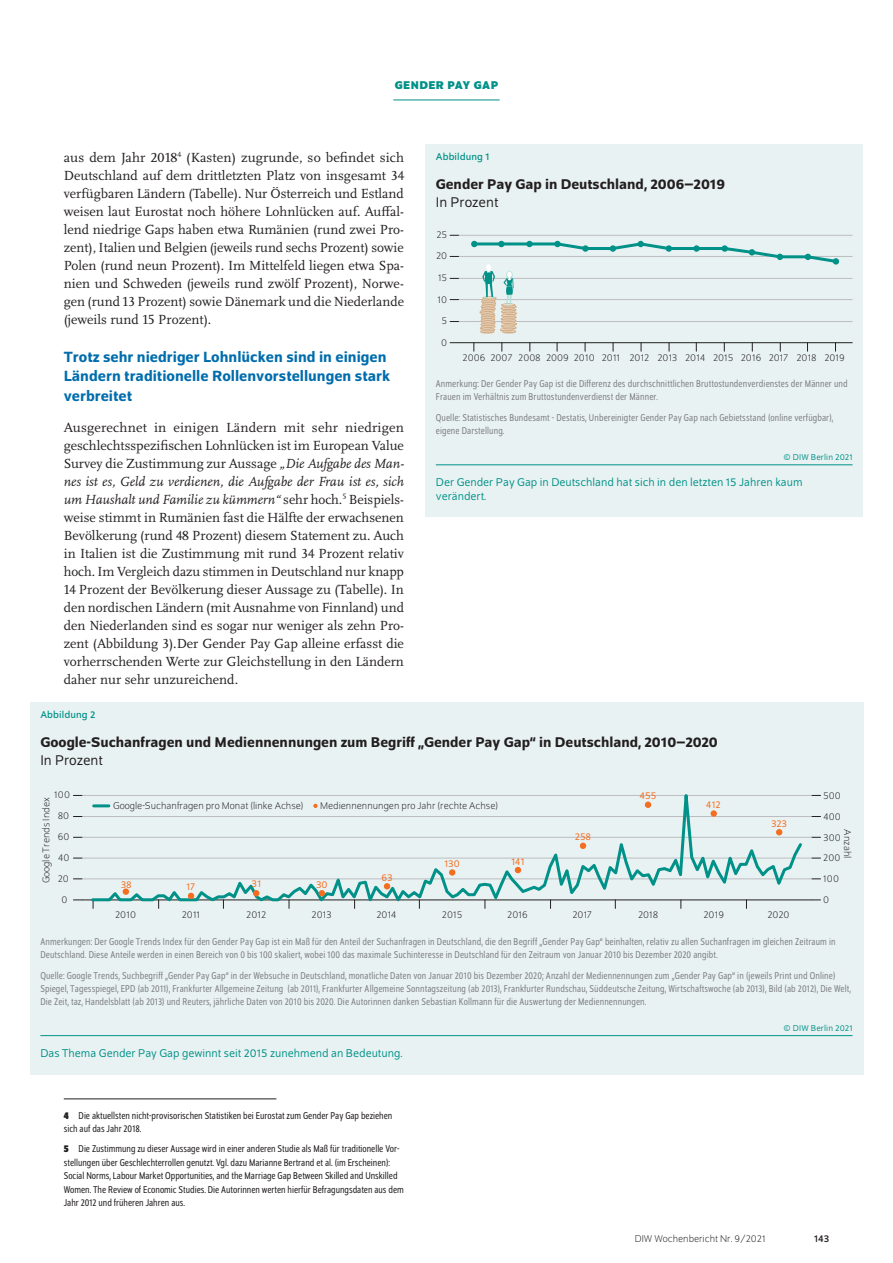
<style>
.page{position:relative;width:893px;height:1263px;background:#fff}
.page>*{position:absolute;margin:0;border:0;box-sizing:border-box;transform-origin:0 0}
.t1{font:500 15.75px/19.5px "Schumpeter";color:#006dad}
.t2{font:500 15px "Schumpeter";color:#231f20}
.t3{font:15px "Schumpeter Blond";color:#231f20}
.t4{font:13.8px/18px "Scala Pro";color:#231f20;text-align:justify}
.t5{font:12px/13.5px "Schumpeter Blond";color:#009188}
.t6{font:700 12px "Schumpeter";color:#009188}
.t7{font:semi-condensed 10.5px/12.8px "Schumpeter Blond";letter-spacing:.01em;color:#808285}
.t8{font:semi-condensed 10.5px/13.5px "Schumpeter Blond";color:#231f20}
.t9{font:300 10.5px "Schumpeter";color:#231f20}
.t10{font:10.5px "Schumpeter Blond";color:#f36e21}
.t11{font:10.5px "Schumpeter";letter-spacing:.01em;color:#009188}
.t12{font:10.5px "Schumpeter";color:#231f20}
.t13{font:9px "Schumpeter Blond";letter-spacing:.01em;color:#009188}
.s1{font-style:italic}
.s2{font-family:"Schumpeter";font-weight:700}
</style>
<div class="page">
<hr style="left:393px;top:100px;width:107px;height:1px;background:#009188">
<hr style="left:64px;top:1098px;width:212px;height:1px;background:#231f20">
<div style="left:425px;top:144px;width:438px;height:373px;background:#e9f2f2"></div>
<hr style="left:459px;top:321px;width:394px;height:1px;background:#bcbdc0">
<hr style="left:459px;top:299px;width:394px;height:1px;background:#bcbdc0">
<hr style="left:459px;top:278px;width:394px;height:1px;background:#bcbdc0">
<hr style="left:459px;top:256px;width:394px;height:1px;background:#bcbdc0">
<hr style="left:459px;top:235px;width:394px;height:1px;background:#bcbdc0">
<hr style="left:459px;top:342px;width:394px;height:1px;background:#231f20">
<svg style="left:471px;top:241px;width:368px;height:93px"></svg>
<hr style="left:436px;top:464px;width:417px;height:1px;background:#009188">
<div style="left:30px;top:702px;width:833px;height:372px;background:#e9f2f2"></div>
<hr style="left:82px;top:879px;width:730px;height:1px;background:#bcbdc0">
<hr style="left:82px;top:858px;width:730px;height:1px;background:#bcbdc0">
<hr style="left:82px;top:837px;width:730px;height:1px;background:#bcbdc0">
<hr style="left:82px;top:816px;width:730px;height:1px;background:#bcbdc0">
<hr style="left:82px;top:795px;width:730px;height:1px;background:#bcbdc0">
<hr style="left:82px;top:900px;width:730px;height:1px;background:#231f20">
<svg style="left:90px;top:794px;width:714px;height:115px"></svg>
<div style="left:123px;top:888px;width:6px;height:7px;background:#f36e21;border-radius:50%"></div>
<svg style="left:188px;top:893px;width:6px;height:6px"></svg>
<svg style="left:253px;top:890px;width:6px;height:6px"></svg>
<svg style="left:319px;top:890px;width:6px;height:6px"></svg>
<svg style="left:384px;top:883px;width:6px;height:6px"></svg>
<div style="left:449px;top:869px;width:6px;height:7px;background:#f36e21;border-radius:50%"></div>
<svg style="left:515px;top:867px;width:6px;height:6px"></svg>
<svg style="left:580px;top:843px;width:6px;height:6px"></svg>
<div style="left:645px;top:801px;width:6px;height:7px;background:#f36e21;border-radius:50%"></div>
<div style="left:711px;top:810px;width:6px;height:7px;background:#f36e21;border-radius:50%"></div>
<svg style="left:776px;top:829px;width:6px;height:6px"></svg>
<hr style="left:94px;top:804px;width:15px;height:3px;background:#009188">
<svg style="left:313px;top:804px;width:5px;height:4px"></svg>
<hr style="left:40px;top:1035px;width:813px;height:1px;background:#009188">
<p class="t6" style="left:395px;top:79px;width:18px">GENDER</p>
<p class="t6" style="left:448px;top:79px;width:44px">PAY GAP</p>
<p class="t4" style="left:64px;top:148px;width:342px">aus dem Jahr 2018<sup>4</sup> (Kasten) zugrunde, so befindet sich Deutschland auf dem drittletzten Platz von insgesamt 34 verfügbaren Ländern (Tabelle). Nur Österreich und Estland weisen laut Eurostat noch höhere Lohnlücken auf. Auffal&shy;lend niedrige Gaps haben etwa Rumänien (rund zwei Pro&shy;zent), Italien und Belgien (jeweils rund sechs Prozent) sowie Polen (rund neun Prozent). Im Mittelfeld liegen etwa Spa&shy;nien und Schweden (jeweils rund zwölf Prozent), Norwe&shy;gen (rund 13 Prozent) sowie Dänemark und die Niederlande (jeweils rund 15 Prozent).</p>
<p class="t1" style="left:64px;top:347px;width:328px">Trotz sehr niedriger Lohnlücken sind in einigen<br>Ländern traditionelle Rollenvorstellungen stark verbreitet</p>
<p class="t4" style="left:64px;top:418px;width:342px">Ausgerechnet in einigen Ländern mit sehr niedrigen geschlechtsspezifischen Lohnlücken ist im European Value Survey die Zustimmung zur Aussage <span class="s1">„Die Aufgabe des Man&shy;nes ist es, Geld zu verdienen, die Aufgabe der Frau ist es, sich um Haushalt und Familie zu kümmern“</span> sehr hoch.<sup>5</sup> Beispiels&shy;weise stimmt in Rumänien fast die Hälfte der erwachsenen Bevölkerung (rund 48 Prozent) diesem Statement zu. Auch in Italien ist die Zustimmung mit rund 34 Prozent relativ hoch. Im Vergleich dazu stimmen in Deutschland nur knapp 14 Prozent der Bevölkerung dieser Aussage zu (Tabelle). In den nordischen Ländern (mit Ausnahme von Finnland) und den Niederlanden sind es sogar nur weniger als zehn Pro&shy;zent (Abbildung 3).Der Gender Pay Gap alleine erfasst die vorherrschenden Werte zur Gleichstellung in den Ländern daher nur sehr unzureichend.</p>
<p class="t11" style="left:436px;top:151px;width:55px">Abbildung 1</p>
<p class="t2" style="left:436px;top:176px;width:291px">Gender Pay Gap in Deutschland, 2006–2019</p>
<p class="t3" style="left:436px;top:194px;width:64px">In Prozent</p>
<p class="t9" style="left:436px;top:230px;width:12px">25</p>
<p class="t9" style="left:436px;top:251px;width:13px">20</p>
<p class="t9" style="left:438px;top:273px;width:11px">15</p>
<p class="t9" style="left:438px;top:294px;width:11px">10</p>
<p class="t9" style="left:442px;top:316px;width:7px">5</p>
<p class="t9" style="left:441px;top:337px;width:7px">0</p>
<p class="t9" style="left:463px;top:353px;width:384px">2006 2007 2008 2009 2010 2011 2012 2013 2014 2015 2016 2017 2018 2019</p>
<p class="t7" style="left:436px;top:378px;width:413px">Anmerkung: Der Gender Pay Gap ist die Differenz des durchschnittlichen Bruttostundenverdienstes der Männer und<br>Frauen im Verhältnis zum Bruttostundenverdienst der Männer.</p>
<p class="t7" style="left:436px;top:412px;width:399px">Quelle: Statistisches Bundesamt - Destatis, Unbereinigter Gender Pay Gap nach Gebietsstand (online verfügbar), eigene Darstellung.</p>
<p class="t13" style="left:784px;top:453px;width:70px">© DIW Berlin 2021</p>
<p class="t5" style="left:436px;top:476px;width:368px">Der Gender Pay Gap in Deutschland hat sich in den letzten 15 Jahren kaum verändert.</p>
<p class="t11" style="left:40px;top:709px;width:56px">Abbildung 2</p>
<p class="t2" style="left:40px;top:734px;width:679px">Google-Suchanfragen und Mediennennungen zum Begriff „Gender Pay Gap“ in Deutschland, 2010–2020</p>
<p class="t3" style="left:40px;top:752px;width:64px">In Prozent</p>
<p class="t9" style="left:54px;top:790px;width:17px">100</p>
<p class="t9" style="left:41px;top:883px;width:87px;rotate:-90deg">Google Trends Index</p>
<p class="t9" style="left:113px;top:801px;width:192px">Google-Suchanfragen pro Monat (linke Achse)</p>
<p class="t9" style="left:320px;top:801px;width:179px">Mediennennungen pro Jahr (rechte Achse)</p>
<p class="t9" style="left:58px;top:811px;width:13px">80</p>
<p class="t9" style="left:58px;top:832px;width:13px">60</p>
<p class="t9" style="left:58px;top:852px;width:13px">40</p>
<p class="t10" style="left:445px;top:858px;width:17px">130</p>
<p class="t10" style="left:511px;top:856px;width:15px">141</p>
<p class="t10" style="left:382px;top:872px;width:13px">63</p>
<p class="t9" style="left:58px;top:873px;width:13px">20</p>
<p class="t10" style="left:121px;top:879px;width:13px">38</p>
<p class="t10" style="left:187px;top:881px;width:10px">17</p>
<p class="t10" style="left:252px;top:878px;width:11px">31</p>
<p class="t10" style="left:316px;top:879px;width:13px">30</p>
<p class="t10" style="left:575px;top:832px;width:18px">258</p>
<p class="t10" style="left:639px;top:790px;width:18px">455</p>
<p class="t10" style="left:706px;top:799px;width:16px">412</p>
<p class="t10" style="left:771px;top:818px;width:17px">323</p>
<p class="t9" style="left:823px;top:790px;width:19px">500</p>
<p class="t9" style="left:823px;top:811px;width:19px">400</p>
<p class="t9" style="left:853px;top:829px;width:30px;rotate:90deg">Anzahl</p>
<p class="t9" style="left:823px;top:832px;width:19px">300</p>
<p class="t9" style="left:823px;top:853px;width:19px">200</p>
<p class="t9" style="left:823px;top:874px;width:17px">100</p>
<p class="t9" style="left:61px;top:894px;width:7px">0</p>
<p class="t9" style="left:823px;top:895px;width:7px">0</p>
<p class="t9" style="left:115px;top:909px;width:22px">2010</p>
<p class="t9" style="left:182px;top:909px;width:20px">2011</p>
<p class="t9" style="left:246px;top:909px;width:21px">2012</p>
<p class="t9" style="left:312px;top:909px;width:22px">2013</p>
<p class="t9" style="left:376px;top:909px;width:22px">2014</p>
<p class="t9" style="left:442px;top:909px;width:22px">2015</p>
<p class="t9" style="left:507px;top:909px;width:22px">2016</p>
<p class="t9" style="left:572px;top:909px;width:21px">2017</p>
<p class="t9" style="left:638px;top:909px;width:22px">2018</p>
<p class="t9" style="left:703px;top:909px;width:22px">2019</p>
<p class="t9" style="left:767px;top:909px;width:23px">2020</p>
<p class="t7" style="left:40px;top:936px;width:797px">Anmerkungen: Der Google Trends Index für den Gender Pay Gap ist ein Maß für den Anteil der Suchanfragen in Deutschland, die den Begriff „Gender Pay Gap“ beinhalten, relativ zu allen Suchanfragen im gleichen Zeitraum in<br>Deutschland. Diese Anteile werden in einen Bereich von 0 bis 100 skaliert, wobei 100 das maximale Suchinteresse in Deutschland für den Zeitraum von Januar 2010 bis Dezember 2020 angibt.</p>
<p class="t7" style="left:40px;top:970px;width:812px">Quelle: Google Trends, Suchbegriff „Gender Pay Gap“ in der Websuche in Deutschland, monatliche Daten von Januar 2010 bis Dezember 2020; Anzahl der Mediennennungen zum „Gender Pay Gap“ in (jeweils Print und Online)<br>Spiegel, Tagesspiegel, EPD (ab 2011), Frankfurter Allgemeine Zeitung (ab 2011), Frankfurter Allgemeine Sonntagszeitung (ab 2013), Frankfurter Rundschau, Süddeutsche Zeitung, Wirtschaftswoche (ab 2013), Bild (ab 2012), Die Welt,<br>Die Zeit, taz, Handelsblatt (ab 2013) und Reuters, jährliche Daten von 2010 bis 2020. Die Autorinnen danken Sebastian Kollmann für die Auswertung der Mediennennungen.</p>
<p class="t13" style="left:784px;top:1024px;width:70px">© DIW Berlin 2021</p>
<p class="t5" style="left:40px;top:1047px;width:364px">Das Thema Gender Pay Gap gewinnt seit 2015 zunehmend an Bedeutung.</p>
<p class="t8" style="left:64px;top:1109px;width:330px"><span class="s2">4</span> Die aktuellsten nicht-provisorischen Statistiken bei Eurostat zum Gender Pay Gap beziehen sich auf das Jahr 2018.</p>
<p class="t8" style="left:64px;top:1142px;width:342px"><span class="s2">5</span> Die Zustimmung zu dieser Aussage wird in einer anderen Studie als Maß für traditionelle Vor&shy;stellungen über Geschlechterrollen genutzt. Vgl. dazu Marianne Bertrand et al. (im Erscheinen):<br>Social Norms, Labour Market Opportunities, and the Marriage Gap Between Skilled and Unskilled Women. The Review of Economic Studies. Die Autorinnen werten hierfür Befragungsdaten aus dem Jahr 2012 und früheren Jahren aus.</p>
<p class="t9" style="left:635px;top:1234px;width:132px">DIW Wochenbericht Nr. 9/2021</p>
<p class="t12" style="left:814px;top:1233px;width:16px">143</p>
</div>
